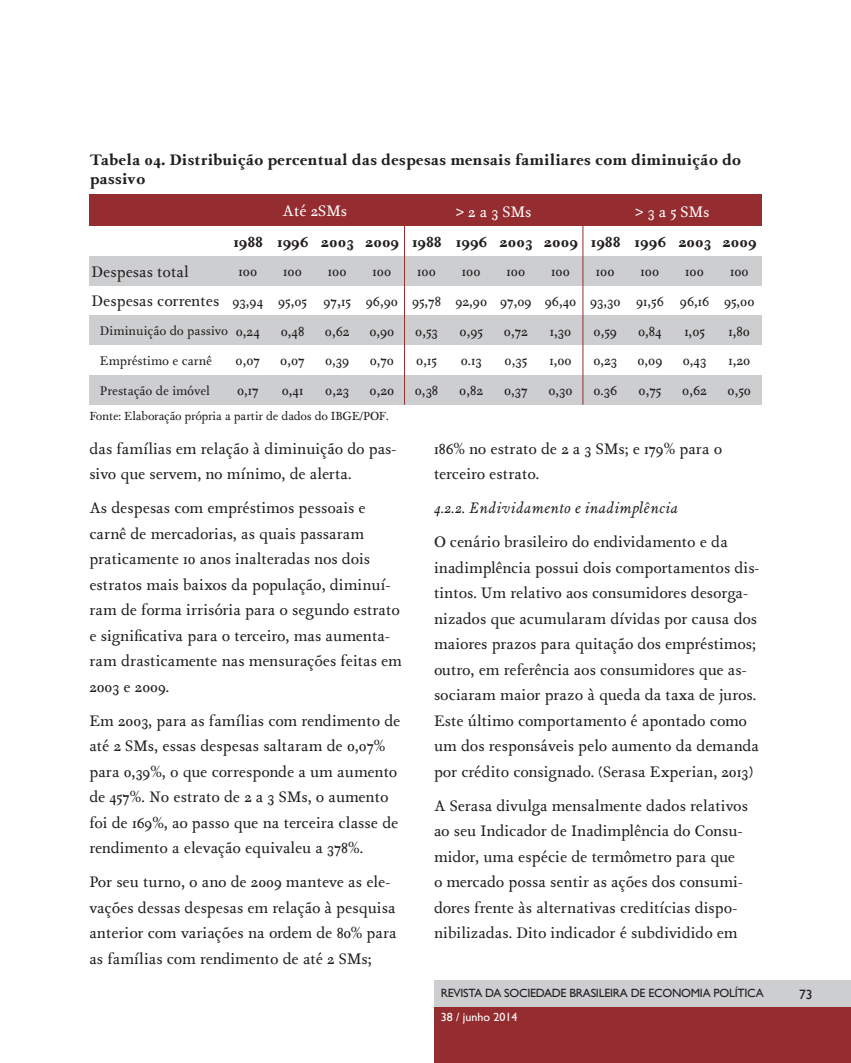
<style>
.page{position:relative;width:851px;height:1063px;background:#fff}
.page>*{position:absolute;margin:0;border:0;box-sizing:border-box;transform-origin:0 0}
.t1{font:16.5px/25.5px "Isidora";color:#231f20}
.t2{font:700 16.5px/19.5px "Isidora";color:#231f20}
.t3{font:italic 16.5px "Isidora";color:#231f20}
.t4{font:16.5px "Isidora";color:#fff}
.t5{font:15px/29.7px "Isidora";color:#231f20}
.t6{font:13.5px "Isidora";color:#231f20}
.t7{font:13.5px "Gill Sans";color:#231f20}
.t8{font:12.75px "Isidora";letter-spacing:-.01em;color:#231f20}
.t9{font:12px "Gill Sans";letter-spacing:-.02em;color:#231f20}
.t10{font:12px "Gill Sans";color:#fff}
.s1{font-family:"Cambria"}
.s2{font-size:16.5px}
</style>
<div class="page">
<div style="left:434px;top:1007px;width:416px;height:56px;background:#952c30"></div>
<div style="left:434px;top:980px;width:416px;height:27px;background:#cdced0"></div>
<div style="left:89px;top:315px;width:672px;height:30px;background:#cdced0"></div>
<div style="left:89px;top:256px;width:672px;height:30px;background:#cdced0"></div>
<div style="left:89px;top:195px;width:672px;height:31px;background:#952c30"></div>
<div style="left:89px;top:375px;width:672px;height:30px;background:#cdced0"></div>
<hr style="left:582px;top:195px;width:1px;height:210px;background:#952c30">
<hr style="left:404px;top:195px;width:1px;height:210px;background:#952c30">
<p class="t2" style="left:89px;top:150px;width:652px">Tabela 04. Distribuição percentual das despesas mensais familiares com diminuição do passivo</p>
<p class="t4" style="left:282px;top:200px;width:66px">Até 2SMs</p>
<p class="t4" style="left:455px;top:200px;width:78px"><span class="s1">&gt;</span> 2 a 3 SMs</p>
<p class="t4" style="left:634px;top:200px;width:76px"><span class="s1">&gt;</span> 3 a 5 SMs</p>
<p class="t2" style="left:233px;top:232px;width:31px">1988</p>
<p class="t2" style="left:277px;top:232px;width:33px">1996</p>
<p class="t2" style="left:320px;top:232px;width:35px">2003</p>
<p class="t2" style="left:365px;top:232px;width:36px">2009</p>
<p class="t2" style="left:411px;top:232px;width:31px">1988</p>
<p class="t2" style="left:455px;top:232px;width:33px">1996</p>
<p class="t2" style="left:499px;top:232px;width:35px">2003</p>
<p class="t2" style="left:543px;top:232px;width:36px">2009</p>
<p class="t2" style="left:590px;top:232px;width:31px">1988</p>
<p class="t2" style="left:634px;top:232px;width:33px">1996</p>
<p class="t2" style="left:678px;top:232px;width:35px">2003</p>
<p class="t2" style="left:722px;top:232px;width:36px">2009</p>
<p class="t1" style="left:91px;top:256px;width:129px;line-height:29.7px">Despesas total<br>Despesas correntes</p>
<p class="t6" style="left:100px;top:322px;width:129px">Diminuição do passivo</p>
<p class="t5" style="left:238px;top:256px;width:20px">100</p>
<p class="t5" style="left:232px;top:286px;width:32px">93,94<br>0,24</p>
<p class="t6" style="left:100px;top:351px;width:114px">Empréstimo e carnê</p>
<p class="t5" style="left:235px;top:345px;width:26px">0,07</p>
<p class="t6" style="left:100px;top:381px;width:112px">Prestação de imóvel</p>
<p class="t5" style="left:237px;top:375px;width:23px">0,17</p>
<p class="t5" style="left:283px;top:256px;width:20px">100</p>
<p class="t5" style="left:278px;top:286px;width:30px">95,05<br>0,48<br>0,07<br>0,41</p>
<p class="t5" style="left:328px;top:256px;width:20px">100</p>
<p class="t5" style="left:323px;top:286px;width:29px;text-align:justify">97<span class="s2">,</span>15<br>0,62<br>0,39<br>0,23</p>
<p class="t5" style="left:372px;top:256px;width:20px">100</p>
<p class="t5" style="left:366px;top:286px;width:34px">96,90<br>0,90<br>0,70<br>0,20</p>
<p class="t5" style="left:417px;top:256px;width:20px">100</p>
<p class="t5" style="left:412px;top:286px;width:31px">95,78<br>0,53<br>0,15<br>0,38</p>
<p class="t5" style="left:462px;top:256px;width:20px">100</p>
<p class="t5" style="left:455px;top:286px;width:33px">92,90<br>0,95<br>0.13<br>0,82</p>
<p class="t5" style="left:506px;top:256px;width:20px">100</p>
<p class="t5" style="left:500px;top:286px;width:33px">97,09<br>0,72<br>0,35<br>0,37</p>
<p class="t5" style="left:551px;top:256px;width:20px">100</p>
<p class="t5" style="left:544px;top:286px;width:33px">96,40<br>1,30<br>1,00<br>0,30</p>
<p class="t5" style="left:596px;top:256px;width:20px">100</p>
<p class="t5" style="left:590px;top:286px;width:32px">93,30<br>0,59<br>0,23<br>0.36</p>
<p class="t5" style="left:640px;top:256px;width:20px">100</p>
<p class="t5" style="left:636px;top:286px;width:29px">91,56<br>0,84<br>0,09<br>0,75</p>
<p class="t5" style="left:685px;top:256px;width:20px">100</p>
<p class="t5" style="left:679px;top:286px;width:31px">96,16<br>1,05<br>0,43<br>0,62</p>
<p class="t5" style="left:729px;top:256px;width:20px">100</p>
<p class="t5" style="left:724px;top:286px;width:32px">95,00<br>1,80<br>1,20<br>0,50</p>
<p class="t8" style="left:89px;top:407px;width:301px">Fonte: Elaboração própria a partir de dados do IBGE/POF.</p>
<p class="t1" style="left:89px;top:435px;width:308px">das famílias em relação à diminuição do pas&shy;sivo que servem, no mínimo, de alerta.</p>
<p class="t1" style="left:89px;top:495px;width:314px">As despesas com empréstimos pessoais e carnê de mercadorias, as quais passaram praticamente 10 anos inalteradas nos dois estratos mais baixos da população, diminuí&shy;ram de forma irrisória para o segundo estrato e significativa para o terceiro, mas aumenta&shy;ram drasticamente nas mensurações feitas em 2003 e 2009.</p>
<p class="t1" style="left:89px;top:707px;width:312px">Em 2003, para as famílias com rendimento de até 2 SMs, essas despesas saltaram de 0,07% para 0,39%, o que corresponde a um aumento de 457%. No estrato de 2 a 3 SMs, o aumento foi de 169%, ao passo que na terceira classe de rendimento a elevação equivaleu a 378%.</p>
<p class="t1" style="left:89px;top:869px;width:309px">Por seu turno, o ano de 2009 manteve as ele&shy;vações dessas despesas em relação à pesquisa anterior com variações na ordem de 80% para as famílias com rendimento de até 2 SMs;</p>
<p class="t1" style="left:434px;top:435px;width:290px">186% no estrato de 2 a 3 SMs; e 179% para o terceiro estrato.</p>
<p class="t3" style="left:434px;top:499px;width:245px">4.2.2. Endividamento e inadimplência</p>
<p class="t1" style="left:434px;top:529px;width:327px">O cenário brasileiro do endividamento e da inadimplência possui dois comportamentos dis&shy;tintos. Um relativo aos consumidores desorga&shy;nizados que acumularam dívidas por causa dos maiores prazos para quitação dos empréstimos; outro, em referência aos consumidores que as&shy;sociaram maior prazo à queda da taxa de juros.<br>Este último comportamento é apontado como um dos responsáveis pelo aumento da demanda por crédito consignado. (Serasa Experian, 2013)</p>
<p class="t1" style="left:434px;top:792px;width:315px">A Serasa divulga mensalmente dados relativos ao seu Indicador de Inadimplência do Consu&shy;midor, uma espécie de termômetro para que<br>o mercado possa sentir as ações dos consumi&shy;dores frente às alternativas creditícias dispo&shy;nibilizadas. Dito indicador é subdividido em</p>
<p class="t9" style="left:440px;top:986px;width:324px">REVISTA DA SOCIEDADE BRASILEIRA DE ECONOMIA POLÍTICA</p>
<p class="t7" style="left:799px;top:986px;width:15px">73</p>
<p class="t10" style="left:440px;top:1010px;width:78px">38 / JUNHO 2014</p>
</div>
